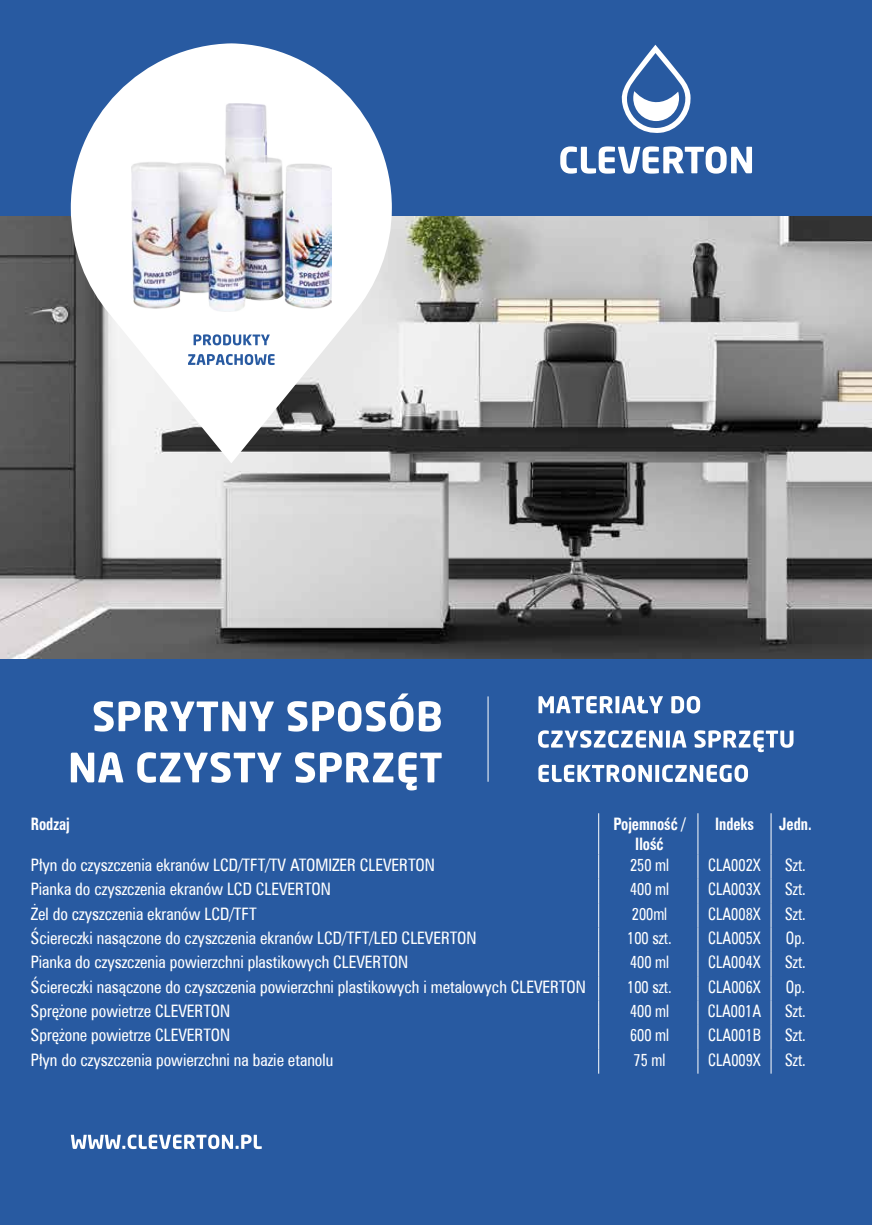
<style>
.page{position:relative;width:872px;height:1225px;background:#285aa1}
.page>*{position:absolute;margin:0;border:0;box-sizing:border-box;transform-origin:0 0}
.t1{font:17.25px "Zurich Cn EU Normal";color:#fff;scale:.95 1}
.t2{font:17.25px "Zurich Cn EU Normal";color:#fff;scale:.87 1}
.t3{font:17.25px/20.7px "Zurich Cn EU Bold";color:#fff;text-align:center;scale:.85 1}
</style>
<div class="page">
<svg style="left:560px;top:146px;width:192px;height:28px"></svg>
<svg style="left:621px;top:45px;width:70px;height:88px"></svg>
<svg style="left:538px;top:696px;width:125px;height:17px"></svg>
<svg style="left:671px;top:696px;width:29px;height:17px"></svg>
<svg style="left:538px;top:730px;width:148px;height:18px"></svg>
<svg style="left:694px;top:730px;width:99px;height:22px"></svg>
<svg style="left:538px;top:764px;width:210px;height:18px"></svg>
<svg style="left:71px;top:1134px;width:191px;height:15px"></svg>
<svg style="left:94px;top:701px;width:180px;height:30px"></svg>
<svg style="left:287px;top:693px;width:126px;height:38px"></svg>
<svg style="left:419px;top:701px;width:22px;height:30px"></svg>
<svg style="left:71px;top:752px;width:52px;height:30px"></svg>
<svg style="left:137px;top:752px;width:144px;height:30px"></svg>
<svg style="left:295px;top:752px;width:146px;height:38px"></svg>
<hr style="left:487px;top:696px;width:1px;height:85px;background:#fff">
<img style="left:0;top:217px;width:872px;height:441px">
<svg style="left:71px;top:43px;width:321px;height:420px;background:#c4cbd4"></svg>
<img style="left:131px;top:103px;width:200px;height:208px">
<svg style="left:193px;top:334px;width:77px;height:11px"></svg>
<svg style="left:188px;top:354px;width:86px;height:11px"></svg>
<hr style="left:598px;top:813px;width:1px;height:41px;background:#fff">
<hr style="left:697px;top:813px;width:1px;height:41px;background:#fff">
<hr style="left:770px;top:813px;width:1px;height:41px;background:#fff">
<svg style="left:598px;top:854px;width:1px;height:219px"></svg>
<svg style="left:697px;top:854px;width:2px;height:220px"></svg>
<svg style="left:770px;top:854px;width:1px;height:219px"></svg>
<p class="t3" style="left:31px;top:813px;width:47px">Rodzaj</p>
<p class="t3" style="left:613px;top:813px;width:86px">Pojemność /<br>Ilość</p>
<p class="t3" style="left:715px;top:813px;width:47px">Indeks</p>
<p class="t3" style="left:779px;top:813px;width:40px">Jedn.</p>
<p class="t1" style="left:31px;top:854px;width:427px">Płyn do czyszczenia ekranów LCD/TFT/TV ATOMIZER CLEVERTON</p>
<p class="t2" style="left:630px;top:854px;width:46px">250 ml</p>
<p class="t2" style="left:708px;top:854px;width:62px">CLA002X</p>
<p class="t2" style="left:785px;top:854px;width:25px">Szt.</p>
<p class="t1" style="left:31px;top:878px;width:317px">Pianka do czyszczenia ekranów LCD CLEVERTON</p>
<p class="t2" style="left:630px;top:878px;width:46px">400 ml</p>
<p class="t2" style="left:708px;top:878px;width:62px">CLA003X</p>
<p class="t2" style="left:785px;top:878px;width:25px">Szt.</p>
<p class="t1" style="left:31px;top:903px;width:239px">Żel do czyszczenia ekranów LCD/TFT</p>
<p class="t2" style="left:632px;top:903px;width:42px">200ml</p>
<p class="t2" style="left:708px;top:903px;width:62px">CLA008X</p>
<p class="t2" style="left:785px;top:903px;width:25px">Szt.</p>
<p class="t1" style="left:31px;top:927px;width:471px">Ściereczki nasączone do czyszczenia ekranów LCD/TFT/LED CLEVERTON</p>
<p class="t2" style="left:627px;top:927px;width:53px">100 szt.</p>
<p class="t2" style="left:708px;top:927px;width:62px">CLA005X</p>
<p class="t2" style="left:786px;top:927px;width:23px">Op.</p>
<p class="t1" style="left:31px;top:951px;width:398px">Pianka do czyszczenia powierzchni plastikowych CLEVERTON</p>
<p class="t2" style="left:630px;top:951px;width:46px">400 ml</p>
<p class="t2" style="left:708px;top:951px;width:62px">CLA004X</p>
<p class="t2" style="left:785px;top:951px;width:25px">Szt.</p>
<p class="t1" style="left:31px;top:976px;width:585px">Ściereczki nasączone do czyszczenia powierzchni plastikowych i metalowych CLEVERTON</p>
<p class="t2" style="left:627px;top:976px;width:53px">100 szt.</p>
<p class="t2" style="left:708px;top:976px;width:62px">CLA006X</p>
<p class="t2" style="left:786px;top:976px;width:23px">Op.</p>
<p class="t1" style="left:31px;top:1000px;width:211px">Sprężone powietrze CLEVERTON</p>
<p class="t2" style="left:630px;top:1000px;width:46px">400 ml</p>
<p class="t2" style="left:707px;top:1000px;width:63px">CLA001A</p>
<p class="t2" style="left:785px;top:1000px;width:25px">Szt.</p>
<p class="t1" style="left:31px;top:1024px;width:211px">Sprężone powietrze CLEVERTON</p>
<p class="t2" style="left:630px;top:1024px;width:46px">600 ml</p>
<p class="t2" style="left:708px;top:1024px;width:62px">CLA001B</p>
<p class="t2" style="left:785px;top:1024px;width:25px">Szt.</p>
<p class="t1" style="left:31px;top:1049px;width:320px">Płyn do czyszczenia powierzchni na bazie etanolu</p>
<p class="t2" style="left:633px;top:1049px;width:38px">75 ml</p>
<p class="t2" style="left:708px;top:1049px;width:62px">CLA009X</p>
<p class="t2" style="left:785px;top:1049px;width:25px">Szt.</p>
</div>
